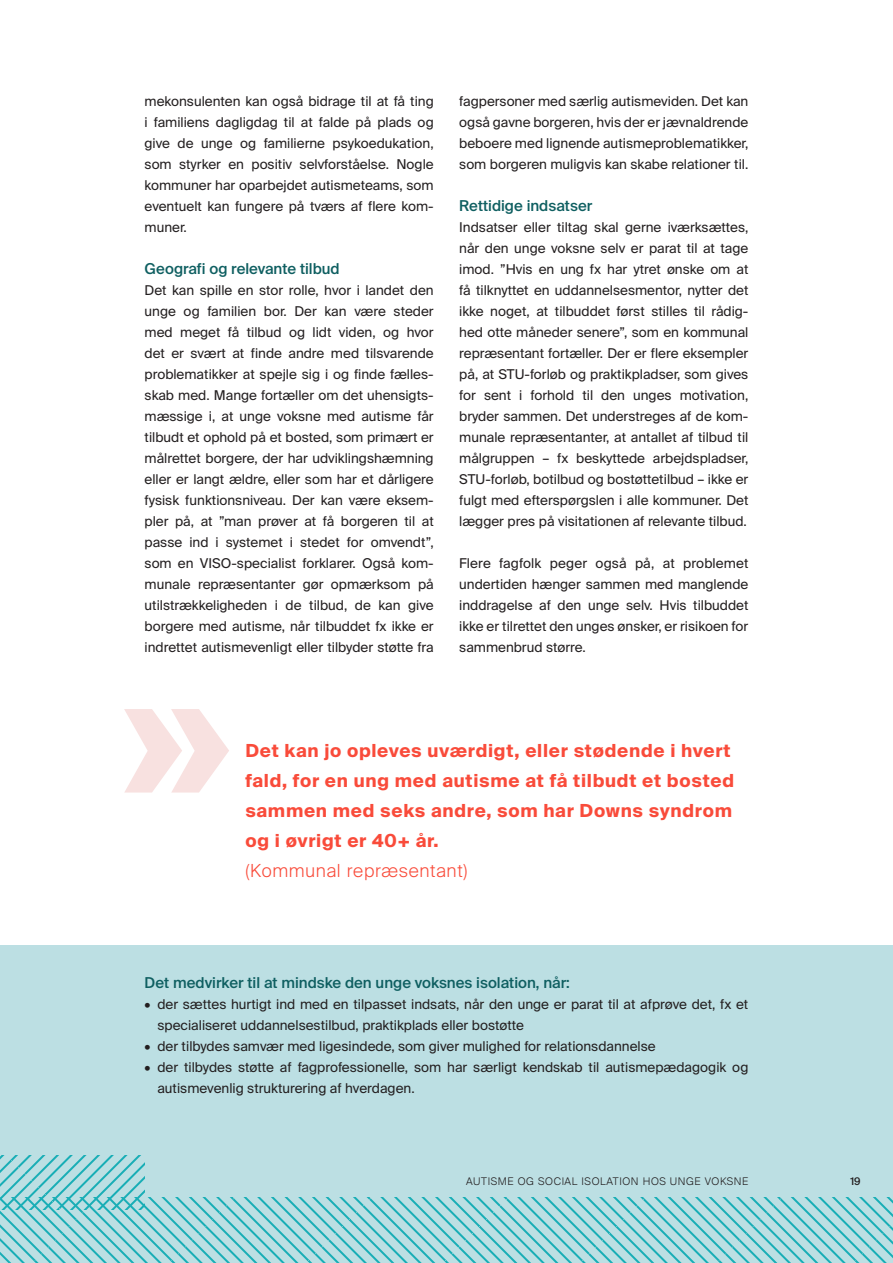
<style>
.page{position:relative;width:893px;height:1263px;background:#fff}
.page>*{position:absolute;margin:0;border:0;box-sizing:border-box;transform-origin:0 0}
.t1{font:700 180px "Suisse Intl";color:#f8e1e0}
.t2{font:700 18px/30px "Suisse Intl";letter-spacing:.04em;color:#f94b3a}
.t3{font:300 18px "Suisse Intl";letter-spacing:.04em;color:#f94b3a}
.t4{font:500 15px "Suisse Intl";color:#0f5f61}
.t5{font:13.5px/21px "Suisse Intl";color:#231f20;text-align:justify}
.t6{font:300 10.5px "Suisse Intl";letter-spacing:.06em;color:#231f20}
.t7{font:500 10.5px "Suisse Intl";color:#231f20}
</style>
<div class="page">
<div style="left:0;top:946px;width:893px;height:317px;background:#bcdfe3"></div>
<svg style="left:0;top:1156px;width:145px;height:42px"></svg>
<svg style="left:0;top:1198px;width:893px;height:65px"></svg>
<p class="t5" style="left:145px;top:90px;width:291px">mekonsulenten kan også bidrage til at få ting i familiens dagligdag til at falde på plads og give de unge og familierne psykoedukation, som styrker en positiv selvforståelse. Nogle kommuner har oparbejdet autismeteams, som eventuelt kan fungere på tværs af flere kom&shy;muner.</p>
<h2 class="t4" style="left:145px;top:260px;width:197px">Geografi og relevante tilbud</h2>
<p class="t5" style="left:145px;top:279px;width:291px">Det kan spille en stor rolle, hvor i landet den unge og familien bor. Der kan være steder med meget få tilbud og lidt viden, og hvor det er svært at finde andre med tilsvarende problematikker at spejle sig i og finde fælles&shy;skab med. Mange fortæller om det uhensigts&shy;mæssige i, at unge voksne med autisme får tilbudt et ophold på et bosted, som primært er målrettet borgere, der har udviklingshæmning eller er langt ældre, eller som har et dårligere fysisk funktionsniveau. Der kan være eksem&shy;pler på, at ”man prøver at få borgeren til at passe ind i systemet i stedet for omvendt”, som en VISO-specialist forklarer. Også kom&shy;munale repræsentanter gør opmærksom på utilstrækkeligheden i de tilbud, de kan give borgere med autisme, når tilbuddet fx ikke er indrettet autismevenligt eller tilbyder støtte fra</p>
<p class="t5" style="left:459px;top:90px;width:291px">fagpersoner med særlig autismeviden. Det kan også gavne borgeren, hvis der er jævnaldrende beboere med lignende autismeproblematikker, som borgeren muligvis kan skabe relationer til.</p>
<h2 class="t4" style="left:459px;top:197px;width:135px">Rettidige indsatser</h2>
<p class="t5" style="left:459px;top:216px;width:291px">Indsatser eller tiltag skal gerne iværksættes, når den unge voksne selv er parat til at tage imod. ”Hvis en ung fx har ytret ønske om at få tilknyttet en uddannelsesmentor, nytter det ikke noget, at tilbuddet først stilles til rådig&shy;hed otte måneder senere”, som en kommunal repræsentant fortæller. Der er flere eksempler på, at STU-forløb og praktikpladser, som gives for sent i forhold til den unges motivation, bryder sammen. Det understreges af de kom&shy;munale repræsentanter, at antallet af tilbud til målgruppen – fx beskyttede arbejdspladser, STU-forløb, botilbud og bostøttetilbud – ikke er fulgt med efterspørgslen i alle kommuner. Det lægger pres på visitationen af relevante tilbud.</p>
<p class="t5" style="left:459px;top:552px;width:291px">Flere fagfolk peger også på, at problemet undertiden hænger sammen med manglende inddragelse af den unge selv. Hvis tilbuddet ikke er tilrettet den unges ønsker, er risikoen for sammenbrud større.</p>
<h1 class="t1" style="left:120px;top:632px;width:112px">»</h1>
<p class="t2" style="left:245px;top:735px;width:490px">Det kan jo opleves uværdigt, eller stødende i hvert fald, for en ung med autisme at få tilbudt et bosted sammen med seks andre, som har Downs syndrom og i øvrigt er 40+ år.</p>
<p class="t3" style="left:245px;top:860px;width:224px">(Kommunal repræsentant)</p>
<p class="t4" style="left:145px;top:974px;width:427px">Det medvirker til at mindske den unge voksnes isolation, når:</p>
<p class="t5" style="left:157px;top:993px;width:592px;text-indent:-13px">• der sættes hurtigt ind med en tilpasset indsats, når den unge er parat til at afprøve det, fx et specialiseret uddannelsestilbud, praktikplads eller bostøtte</p>
<p class="t5" style="left:145px;top:1035px;width:513px">• der tilbydes samvær med ligesindede, som giver mulighed for relationsdannelse</p>
<p class="t5" style="left:157px;top:1056px;width:593px;text-indent:-13px">• der tilbydes støtte af fagprofessionelle, som har særligt kendskab til autismepædagogik og autismevenlig strukturering af hverdagen.</p>
<p class="t6" style="left:466px;top:1175px;width:284px">AUTISME OG SOCIAL ISOLATION HOS UNGE VOKSNE</p>
<p class="t7" style="left:850px;top:1175px;width:12px">19</p>
</div>
